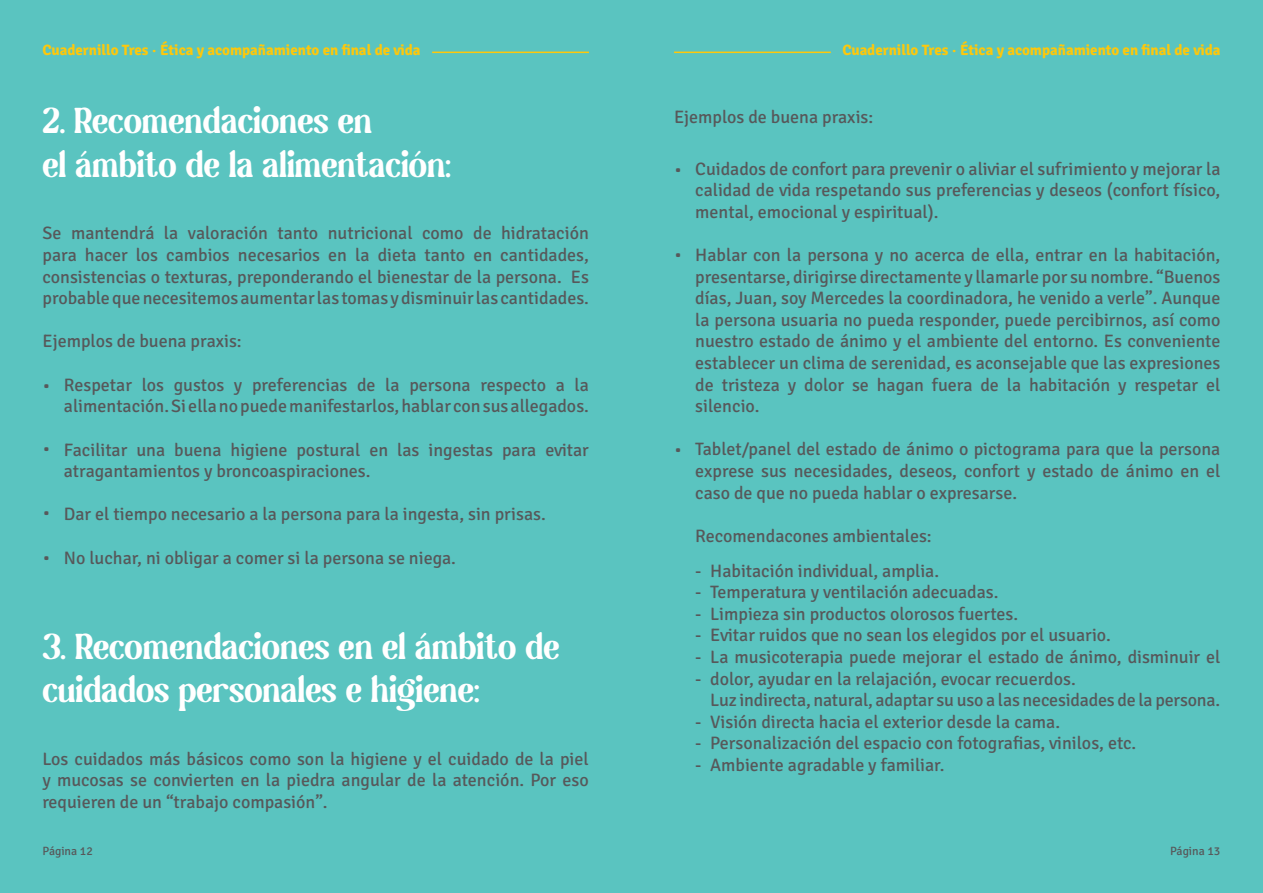
<style>
.page{position:relative;width:1263px;height:893px;background:#5ac4c0}
.page>*{position:absolute;margin:0;border:0;box-sizing:border-box;transform-origin:0 0}
.t1{font:36px/43.2px "Magilio";color:#fff}
.t2{font:18px/21.6px "Signika";color:#57585a;text-align:justify}
.t3{font:700 15px "Signika";color:#fec80b}
.t4{font:12px "Signika";color:#57585a}
</style>
<div class="page">
<hr style="left:674px;top:52px;width:157px;height:1px;background:#fec80b">
<hr style="left:432px;top:52px;width:157px;height:1px;background:#fec80b">
<p class="t3" style="left:43px;top:39px;width:380px">Cuadernillo Tres · Ética y acompañamiento en final de vida</p>
<p class="t3" style="left:842px;top:39px;width:380px">Cuadernillo Tres · Ética y acompañamiento en final de vida</p>
<h1 class="t1" style="left:43px;top:103px;width:410px">2. Recomendaciones en<br>el ámbito de la alimentación:</h1>
<p class="t2" style="left:43px;top:221px;width:548px">Se mantendrá la valoración tanto nutricional como de hidratación para hacer los cambios necesarios en la dieta tanto en cantidades, consistencias o texturas, preponderando el bienestar de la persona. Es probable que necesitemos aumentar las tomas y disminuir las cantidades.</p>
<p class="t2" style="left:43px;top:329px;width:201px">Ejemplos de buena praxis:</p>
<p class="t2" style="left:64px;top:373px;width:526px">Respetar los gustos y preferencias de la persona respecto a la alimentación. Si ella no puede manifestarlos, hablar con sus allegados.</p>
<p class="t2" style="left:64px;top:437px;width:526px">Facilitar una buena higiene postural en las ingestas para evitar atragantamientos y broncoaspiraciones.</p>
<p class="t2" style="left:64px;top:502px;width:483px">Dar el tiempo necesario a la persona para la ingesta, sin prisas.</p>
<p class="t2" style="left:64px;top:545px;width:394px">No luchar, ni obligar a comer si la persona se niega.</p>
<p class="t2" style="left:43px;top:375px;width:10px">•</p>
<p class="t2" style="left:43px;top:438px;width:10px">•</p>
<p class="t2" style="left:43px;top:503px;width:10px">•</p>
<p class="t2" style="left:43px;top:548px;width:10px">•</p>
<h1 class="t1" style="left:42px;top:628px;width:519px">3. Recomendaciones en el ámbito de cuidados personales e higiene:</h1>
<p class="t2" style="left:42px;top:747px;width:548px">Los cuidados más básicos como son la higiene y el cuidado de la piel y mucosas se convierten en la piedra angular de la atención. Por eso requieren de un “trabajo compasión”.</p>
<p class="t2" style="left:674px;top:105px;width:201px">Ejemplos de buena praxis:</p>
<p class="t2" style="left:695px;top:156px;width:527px">Cuidados de confort para prevenir o aliviar el sufrimiento y mejorar la calidad de vida respetando sus preferencias y deseos (confort físico, mental, emocional y espiritual).</p>
<p class="t2" style="left:695px;top:243px;width:527px">Hablar con la persona y no acerca de ella, entrar en la habitación, presentarse, dirigirse directamente y llamarle por su nombre. “Buenos días, Juan, soy Mercedes la coordinadora, he venido a verle”. Aunque la persona usuaria no pueda responder, puede percibirnos, así como nuestro estado de ánimo y el ambiente del entorno. Es conveniente establecer un clima de serenidad, es aconsejable que las expresiones de tristeza y dolor se hagan fuera de la habitación y respetar el silencio.</p>
<p class="t2" style="left:695px;top:437px;width:527px">Tablet/panel del estado de ánimo o pictograma para que la persona exprese sus necesidades, deseos, confort y estado de ánimo en el caso de que no pueda hablar o expresarse.</p>
<p class="t2" style="left:695px;top:524px;width:238px">Recomendacones ambientales:</p>
<p class="t2" style="left:674px;top:159px;width:10px">•</p>
<p class="t2" style="left:674px;top:245px;width:10px">•</p>
<p class="t2" style="left:674px;top:440px;width:10px">•</p>
<p class="t2" style="left:695px;top:558px;width:8px">- - - - - -</p>
<p class="t2" style="left:695px;top:710px;width:8px">- - -</p>
<p class="t2" style="left:710px;top:558px;width:512px;text-align:left">Habitación individual, amplia.<br>Temperatura y ventilación adecuadas.<br>Limpieza sin productos olorosos fuertes.<br>Evitar ruidos que no sean los elegidos por el usuario.<br>La musicoterapia puede mejorar el estado de ánimo, disminuir el dolor, ayudar en la relajación, evocar recuerdos.<br>Luz indirecta, natural, adaptar su uso a las necesidades de la persona.<br>Visión directa hacia el exterior desde la cama.<br>Personalización del espacio con fotografias, vinilos, etc.<br>Ambiente agradable y familiar.</p>
<p class="t4" style="left:43px;top:846px;width:52px">Página 12</p>
<p class="t4" style="left:1170px;top:846px;width:52px">Página 13</p>
</div>
